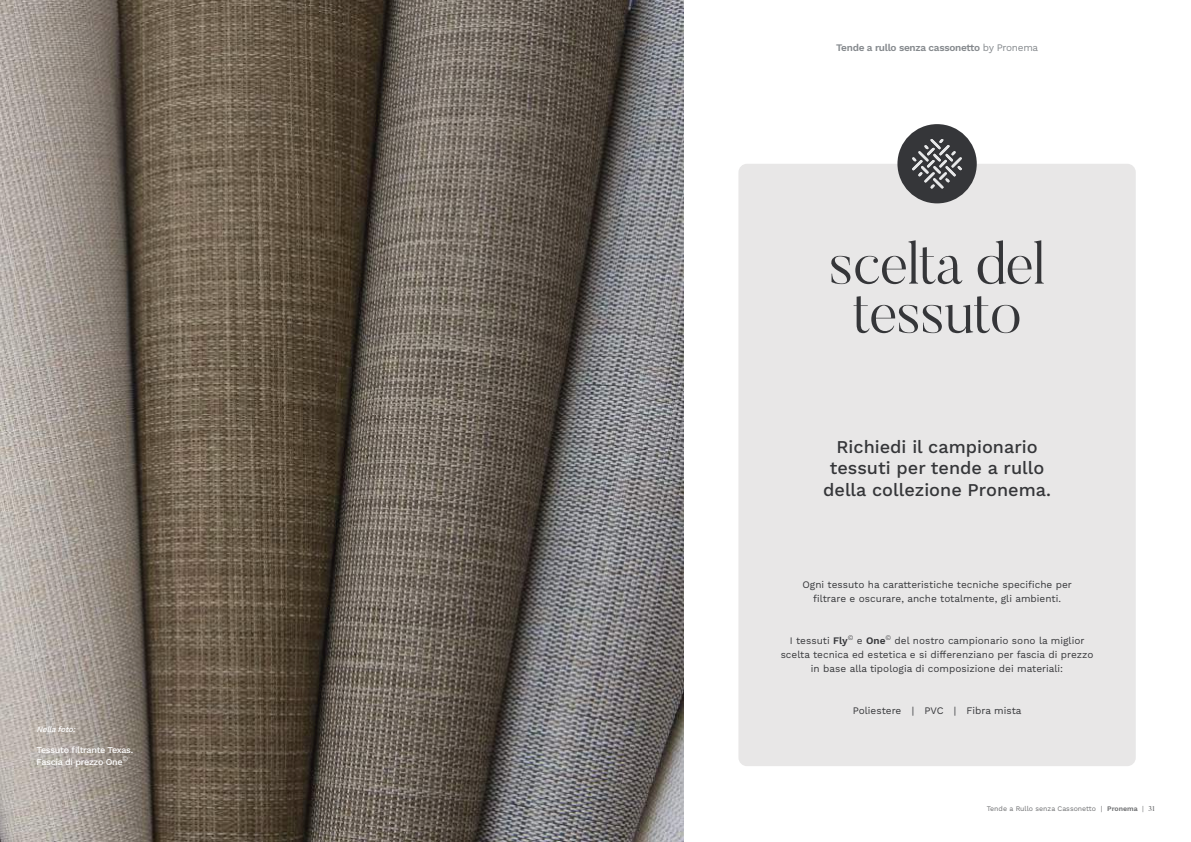
<style>
.page{position:relative;width:1191px;height:842px;background:#fff}
.page>*{position:absolute;margin:0;border:0;box-sizing:border-box;transform-origin:0 0}
.t1{font:300 59px/49px "Butler";letter-spacing:-.02em;color:#353639;text-align:center}
.t2{font:500 18px/21.6px "Work Sans";color:#353639;text-align:center}
.t3{font:10px/14px "Work Sans";color:#353639;text-align:center}
.t4{font:600 10px "Work Sans";letter-spacing:-.03em;color:#85898d}
.t5{font:500 9px/12px "Work Sans";letter-spacing:-.03em;color:#fff}
.t6{font:italic 500 8px "Work Sans";color:#fff}
.t7{font:7px "Work Sans";color:#6d6e70}
.s1{font-weight:400}
.s2{font-weight:600}
.s3{font-family:"Butler";font-weight:500}
</style>
<div class="page">
<div style="left:738px;top:164px;width:397px;height:602px;background:#e8e7e7;border-radius:9px"></div>
<img style="left:0;top:0;width:683px;height:842px">
<div style="left:897px;top:124px;width:79px;height:79px;background:#353639;border-radius:50%"></div>
<svg style="left:912px;top:139px;width:50px;height:50px"></svg>
<p class="t6" style="left:37px;top:725px;width:43px">Nellafoto:</p>
<p class="t5" style="left:37px;top:744px;width:98px">Tessuto filtrante Texas.<br>Fascia di prezzo One<sup>©</sup></p>
<p class="t4" style="left:836px;top:42px;width:203px">Tende a rullo senza cassonetto <span class="s1">by Pronema</span></p>
<h1 class="t1" style="left:828px;top:238px;width:218px">scelta del tessuto</h1>
<h2 class="t2" style="left:823px;top:436px;width:229px">Richiedi il campionario tessuti per tende a rullo della collezione Pronema.</h2>
<p class="t3" style="left:802px;top:578px;width:271px">Ogni tessuto ha caratteristiche tecniche specifiche per filtrare e oscurare, anche totalmente, gli ambienti.</p>
<p class="t3" style="left:780px;top:634px;width:314px">I tessuti <span class="s2">Fly</span><sup>©</sup> e <span class="s2">One</span><sup>©</sup> del nostro campionario sono la miglior scelta tecnica ed estetica e si differenziano per fascia di prezzo in base alla tipologia di composizione dei materiali:</p>
<p class="t3" style="left:853px;top:704px;width:170px">Poliestere | PVC | Fibra mista</p>
<p class="t7" style="left:986px;top:804px;width:170px">Tende a Rullo senza Cassonetto | <span class="s2">Pronema</span> | <span class="s3">31</span></p>
</div>
